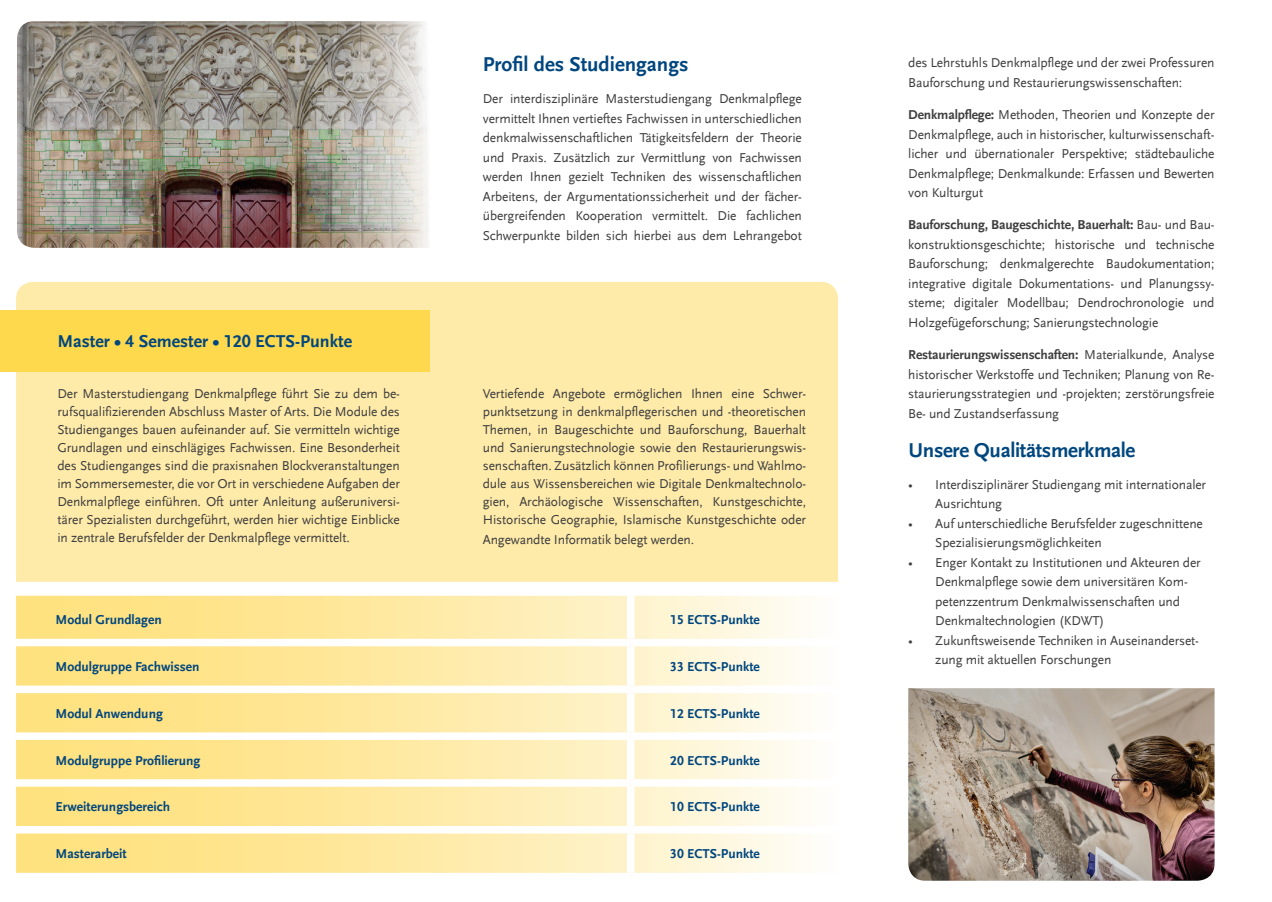
<style>
.page{position:relative;width:1272px;height:902px;background:#fff}
.page>*{position:absolute;margin:0;border:0;box-sizing:border-box;transform-origin:0 0}
.t1{font:700 21px "UB Scala Sans";letter-spacing:-.015em;color:#01477e}
.t2{font:700 21px "UB Scala Sans";color:#00467e}
.t3{font:700 18px "UB Scala Sans";color:#00467e}
.t4{font:13.5px/19.5px "UB Scala Sans";letter-spacing:-.01em;color:#3e3e3f;text-align:justify}
.t5{font:700 13.5px "UB Scala Sans";color:#00467e}
.s1{font-weight:700}
</style>
<div class="page">
<img style="left:908px;top:688px;width:306px;height:192px">
<div style="left:16px;top:282px;width:822px;height:299px;background:#ffeba9"></div>
<div style="left:0;top:310px;width:429px;height:62px;background:#fed84d"></div>
<img style="left:17px;top:21px;width:412px;height:227px">
<svg style="left:16px;top:595px;width:787px;height:277px;background:#feebab"></svg>
<div style="left:627px;top:595px;width:7px;height:43px;background:#fff"></div>
<div style="left:627px;top:646px;width:7px;height:39px;background:#fff"></div>
<div style="left:627px;top:693px;width:7px;height:39px;background:#fff"></div>
<div style="left:627px;top:739px;width:7px;height:40px;background:#fff"></div>
<div style="left:627px;top:786px;width:7px;height:39px;background:#fff"></div>
<div style="left:627px;top:833px;width:7px;height:39px;background:#fff"></div>
<div style="left:16px;top:638px;width:614px;height:8px;background:#fff"></div>
<div style="left:630px;top:638px;width:208px;height:8px;background:#fff"></div>
<div style="left:16px;top:685px;width:614px;height:8px;background:#fff"></div>
<div style="left:630px;top:685px;width:208px;height:8px;background:#fff"></div>
<div style="left:16px;top:732px;width:614px;height:7px;background:#fff"></div>
<div style="left:630px;top:732px;width:208px;height:7px;background:#fff"></div>
<div style="left:16px;top:779px;width:614px;height:7px;background:#fff"></div>
<div style="left:630px;top:779px;width:208px;height:7px;background:#fff"></div>
<div style="left:16px;top:825px;width:614px;height:8px;background:#fff"></div>
<div style="left:630px;top:825px;width:208px;height:8px;background:#fff"></div>
<h2 class="t3" style="left:57px;top:331px;width:296px">Master • 4 Semester • 120 ECTS-Punkte</h2>
<p class="t4" style="left:57px;top:385px;width:344px;line-height:18px">Der Masterstudiengang Denkmalpflege führt Sie zu dem be&shy;rufsqualifizierenden Abschluss Master of Arts. Die Module des Studienganges bauen aufeinander auf. Sie vermitteln wichtige Grundlagen und einschlägiges Fachwissen. Eine Besonderheit des Studienganges sind die praxisnahen Blockveranstaltungen im Sommersemester, die vor Ort in verschiedene Aufgaben der Denkmalpflege einführen. Oft unter Anleitung außeruniversi&shy;tärer Spezialisten durchgeführt, werden hier wichtige Einblicke in zentrale Berufsfelder der Denkmalpflege vermittelt.</p>
<h1 class="t2" style="left:483px;top:52px;width:207px">Profil des Studiengangs</h1>
<p class="t4" style="left:483px;top:89px;width:320px">Der interdisziplinäre Masterstudiengang Denkmalpflege vermittelt Ihnen vertieftes Fachwissen in unterschiedlichen denkmalwissenschaftlichen Tätigkeitsfeldern der Theorie und Praxis. Zusätzlich zur Vermittlung von Fachwissen werden Ihnen gezielt Techniken des wissenschaftlichen Arbeitens, der Argumentationssicherheit und der fächer&shy;übergreifenden Kooperation vermittelt. Die fachlichen Schwerpunkte bilden sich hierbei aus dem Lehrangebot</p>
<p class="t4" style="left:483px;top:385px;width:325px;line-height:18px">Vertiefende Angebote ermöglichen Ihnen eine Schwer&shy;punktsetzung in denkmalpflegerischen und -theoretischen Themen, in Baugeschichte und Bauforschung, Bauerhalt und Sanierungstechnologie sowie den Restaurierungswis&shy;senschaften. Zusätzlich können Profilierungs- und Wahlmo&shy;dule aus Wissensbereichen wie Digitale Denkmaltechnolo&shy;gien, Archäologische Wissenschaften, Kunstgeschichte, Historische Geographie, Islamische Kunstgeschichte oder</p>
<p class="t4" style="left:483px;top:529px;width:213px">Angewandte Informatik belegt werden.</p>
<p class="t5" style="left:56px;top:611px;width:108px">Modul Grundlagen</p>
<p class="t5" style="left:670px;top:611px;width:91px">15 ECTS-Punkte</p>
<p class="t5" style="left:56px;top:658px;width:145px">Modulgruppe Fachwissen</p>
<p class="t5" style="left:670px;top:658px;width:91px">33 ECTS-Punkte</p>
<p class="t5" style="left:56px;top:705px;width:109px">Modul Anwendung</p>
<p class="t5" style="left:670px;top:705px;width:91px">12 ECTS-Punkte</p>
<p class="t5" style="left:56px;top:752px;width:146px">Modulgruppe Profilierung</p>
<p class="t5" style="left:670px;top:752px;width:91px">20 ECTS-Punkte</p>
<p class="t5" style="left:56px;top:799px;width:116px">Erweiterungsbereich</p>
<p class="t5" style="left:670px;top:799px;width:91px">10 ECTS-Punkte</p>
<p class="t5" style="left:56px;top:845px;width:73px">Masterarbeit</p>
<p class="t5" style="left:670px;top:845px;width:91px">30 ECTS-Punkte</p>
<p class="t4" style="left:908px;top:53px;width:308px">des Lehrstuhls Denkmalpflege und der zwei Professuren<br>Bauforschung und Restaurierungswissenschaften:</p>
<p class="t4" style="left:908px;top:105px;width:308px"><span class="s1">Denkmalpflege:</span> Methoden, Theorien und Konzepte der Denkmalpflege, auch in historischer, kulturwissenschaft&shy;licher und übernationaler Perspektive; städtebauliche Denkmalpflege; Denkmalkunde: Erfassen und Bewerten von Kulturgut</p>
<p class="t4" style="left:908px;top:215px;width:308px"><span class="s1">Bauforschung, Baugeschichte, Bauerhalt:</span> Bau- und Bau&shy;konstruktionsgeschichte; historische und technische Bauforschung; denkmalgerechte Baudokumentation; integrative digitale Dokumentations- und Planungssy&shy;steme; digitaler Modellbau; Dendrochronologie und Holzgefügeforschung; Sanierungstechnologie</p>
<p class="t4" style="left:908px;top:345px;width:308px"><span class="s1">Restaurierungswissenschaften:</span> Materialkunde, Analyse historischer Werkstoffe und Techniken; Planung von Re&shy;staurierungsstrategien und -projekten; zerstörungsfreie Be- und Zustandserfassung</p>
<h1 class="t1" style="left:908px;top:437px;width:228px">Unsere Qualitätsmerkmale</h1>
<p class="t4" style="left:935px;top:474px;width:272px;text-indent:-27px">• Interdisziplinärer Studiengang mit internationaler<br>Ausrichtung</p>
<p class="t4" style="left:935px;top:513px;width:269px;text-indent:-27px">• Auf unterschiedliche Berufsfelder zugeschnittene<br>Spezialisierungsmöglichkeiten</p>
<p class="t4" style="left:935px;top:552px;width:267px;text-align:left;text-indent:-27px">• Enger Kontakt zu Institutionen und Akteuren der Denkmalpflege sowie dem universitären Kom&shy;petenzzentrum Denkmalwissenschaften und Denkmaltechnologien (KDWT)</p>
<p class="t4" style="left:935px;top:630px;width:265px;text-indent:-27px">• Zukunftsweisende Techniken in Auseinanderset&shy;zung mit aktuellen Forschungen</p>
</div>
